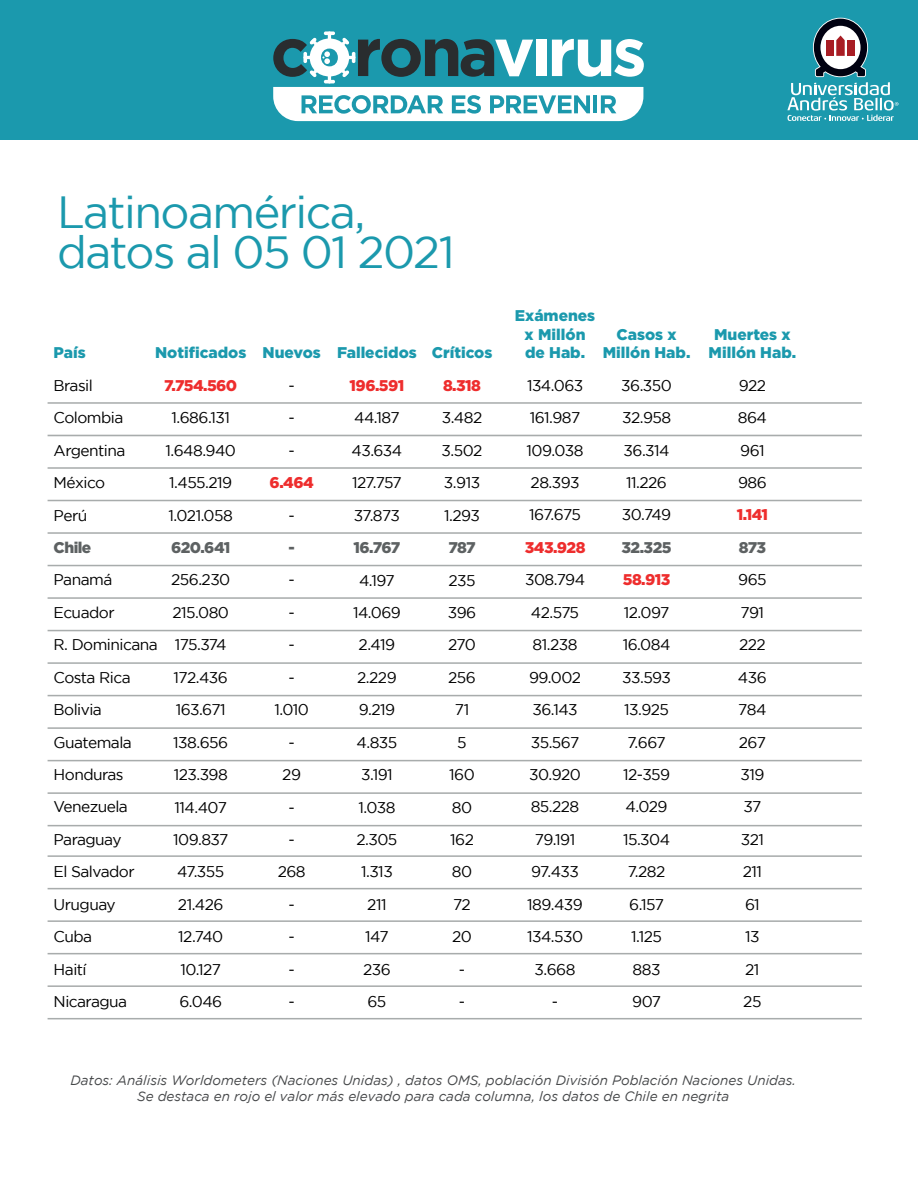
<style>
.page{position:relative;width:918px;height:1188px;background:#fff}
.page>*{position:absolute;margin:0;border:0;box-sizing:border-box;transform-origin:0 0}
.t1{font:45px/40.5px "Gotham";letter-spacing:-.035em;color:#1b99ad}
.t2{font:15.45px/32.4px "Gotham";letter-spacing:-.035em;color:#000001;text-align:center}
.t3{font:900 15.45px/18.6px "Gotham";color:#1b99ad;text-align:center}
.t4{font:900 15.45px "Gotham";letter-spacing:-.035em;color:#ee2d2d}
.t5{font:900 15.45px "Gotham";letter-spacing:-.035em;color:#5d6162}
.t6{font:italic 13.5px/16.2px "Gotham";color:#454749;text-align:center}
</style>
<div class="page">
<div style="left:0;top:0;width:918px;height:139px;background:#1b99ad"></div>
<svg style="left:787px;top:18px;width:111px;height:103px"></svg>
<hr style="left:48px;top:402px;width:814px;height:2px;background:#a8acac">
<hr style="left:48px;top:435px;width:814px;height:1px;background:#a8acac">
<hr style="left:48px;top:467px;width:814px;height:2px;background:#a8acac">
<hr style="left:48px;top:500px;width:814px;height:1px;background:#a8acac">
<hr style="left:48px;top:532px;width:814px;height:2px;background:#a8acac">
<hr style="left:48px;top:565px;width:814px;height:1px;background:#a8acac">
<hr style="left:48px;top:597px;width:814px;height:2px;background:#a8acac">
<hr style="left:48px;top:630px;width:814px;height:1px;background:#a8acac">
<hr style="left:48px;top:662px;width:814px;height:2px;background:#a8acac">
<hr style="left:48px;top:695px;width:814px;height:1px;background:#a8acac">
<hr style="left:48px;top:727px;width:814px;height:2px;background:#a8acac">
<hr style="left:48px;top:792px;width:814px;height:2px;background:#a8acac">
<hr style="left:48px;top:825px;width:814px;height:1px;background:#a8acac">
<hr style="left:48px;top:760px;width:814px;height:1px;background:#a8acac">
<hr style="left:48px;top:855px;width:814px;height:2px;background:#a8acac">
<hr style="left:48px;top:888px;width:814px;height:1px;background:#a8acac">
<hr style="left:48px;top:920px;width:814px;height:2px;background:#a8acac">
<hr style="left:48px;top:953px;width:814px;height:1px;background:#a8acac">
<hr style="left:48px;top:985px;width:814px;height:2px;background:#a8acac">
<hr style="left:48px;top:1018px;width:814px;height:1px;background:#a8acac">
<svg style="left:273px;top:31px;width:371px;height:90px"></svg>
<h1 class="t1" style="left:57px;top:191px;width:399px">Latinoamérica, datos al 05 01 2021</h1>
<p class="t3" style="left:54px;top:343px;width:34px">País</p>
<p class="t2" style="left:54px;top:369px;width:73px;text-align:left">Brasil<br>Colombia<br>Argentina<br>México<br>Perú</p>
<p class="t5" style="left:54px;top:539px;width:39px">Chile</p>
<p class="t2" style="left:54px;top:564px;width:106px;text-align:left">Panamá<br>Ecuador<br>R. Dominicana<br>Costa Rica<br>Bolivia<br>Guatemala<br>Honduras<br>Venezuela<br>Paraguay<br>El Salvador<br>Uruguay<br>Cuba<br>Haití<br>Nicaragua</p>
<p class="t3" style="left:155px;top:343px;width:93px">Notificados</p>
<p class="t4" style="left:164px;top:376px;width:75px">7.754.560</p>
<p class="t2" style="left:165px;top:401px;width:72px">1.686.131<br>1.648.940<br>1.455.219<br>1.021.058</p>
<p class="t5" style="left:171px;top:539px;width:61px">620.641</p>
<p class="t2" style="left:171px;top:564px;width:61px">256.230<br>215.080<br>175.374<br>172.436<br>163.671<br>138.656<br>123.398<br>114.407<br>109.837<br>47.355<br>21.426<br>12.740<br>10.127<br>6.046</p>
<p class="t3" style="left:263px;top:343px;width:60px">Nuevos</p>
<p class="t2" style="left:289px;top:369px;width:8px;text-align:justify">- - -</p>
<p class="t4" style="left:270px;top:474px;width:46px">6.464</p>
<p class="t2" style="left:289px;top:499px;width:8px">-</p>
<p class="t5" style="left:289px;top:539px;width:8px">-</p>
<p class="t2" style="left:274px;top:564px;width:36px">-<br>-<br>-<br>-<br>1.010 -<br>29<br>-<br>-<br>268 -<br>-<br>-<br>-</p>
<p class="t3" style="left:337px;top:343px;width:81px">Fallecidos</p>
<p class="t4" style="left:350px;top:376px;width:56px">196.591</p>
<p class="t2" style="left:352px;top:401px;width:52px;text-align:left">44.187<br>43.634<br>127.757<br>37.873</p>
<p class="t5" style="left:353px;top:539px;width:48px">16.767</p>
<p class="t2" style="left:353px;top:564px;width:49px">4.197<br>14.069<br>2.419<br>2.229<br>9.219<br>4.835<br>3.191<br>1.038<br>2.305<br>1.313<br>211<br>147<br>236<br>65</p>
<p class="t3" style="left:432px;top:343px;width:62px">Críticos</p>
<p class="t4" style="left:443px;top:377px;width:39px">8.318</p>
<p class="t2" style="left:442px;top:401px;width:42px;text-align:left">3.482<br>3.502<br>3.913<br>1.293</p>
<p class="t5" style="left:448px;top:539px;width:29px">787</p>
<p class="t2" style="left:448px;top:564px;width:30px">235<br>396<br>270<br>256<br>71<br>5<br>160<br>80<br>162<br>80<br>72<br>20 -<br>-</p>
<p class="t3" style="left:515px;top:306px;width:82px">Exámenes x Millón de Hab.</p>
<p class="t2" style="left:527px;top:369px;width:58px;text-align:left">134.063<br>161.987<br>109.038<br>28.393<br>167.675</p>
<p class="t4" style="left:525px;top:538px;width:62px">343.928</p>
<p class="t2" style="left:525px;top:563px;width:62px">308.794<br>42.575<br>81.238<br>99.002<br>36.143<br>35.567<br>30.920<br>85.228<br>79.191<br>97.433<br>189.439<br>134.530<br>3.668<br>-</p>
<p class="t3" style="left:603px;top:324px;width:89px">Casos x<br>Millón Hab.</p>
<p class="t2" style="left:621px;top:369px;width:52px;text-align:left">36.350<br>32.958<br>36.314<br>11.226<br>30.749</p>
<p class="t5" style="left:622px;top:538px;width:52px">32.325</p>
<p class="t4" style="left:623px;top:571px;width:49px">58.913</p>
<p class="t2" style="left:622px;top:596px;width:50px">12.097<br>16.084<br>33.593<br>13.925<br>7.667<br>12-359<br>4.029<br>15.304<br>7.282<br>6.157<br>1.125<br>883<br>907</p>
<p class="t3" style="left:709px;top:325px;width:89px">Muertes x<br>Millón Hab.</p>
<p class="t2" style="left:738px;top:369px;width:31px;text-align:left">922<br>864<br>961<br>986</p>
<p class="t4" style="left:737px;top:506px;width:33px">1.141</p>
<p class="t5" style="left:739px;top:539px;width:29px">873</p>
<p class="t2" style="left:738px;top:563px;width:30px">965<br>791<br>222<br>436<br>784<br>267<br>319<br>37<br>321<br>211<br>61<br>13<br>21<br>25</p>
<p class="t6" style="left:70px;top:1072px;width:727px">Datos: Análisis Worldometers (Naciones Unidas) , datos OMS, población División Población Naciones Unidas.<br>Se destaca en rojo el valor más elevado para cada columna, los datos de Chile en negrita</p>
</div>
